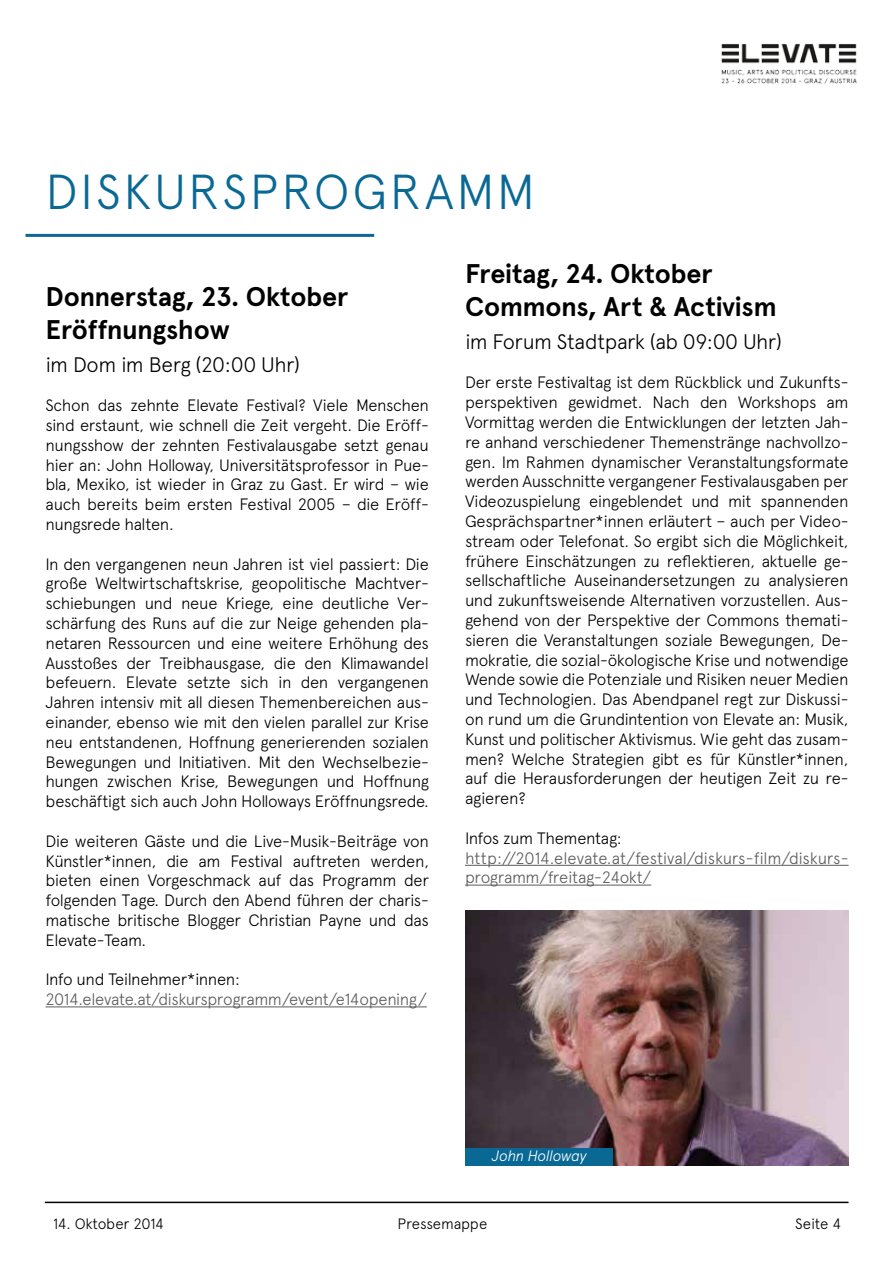
<style>
.page{position:relative;width:893px;height:1263px;background:#fff}
.page>*{position:absolute;margin:0;border:0;box-sizing:border-box;transform-origin:0 0}
.t1{font:300 49.05px "Apercu";letter-spacing:.055em;color:#0a6994}
.t2{font:700 27px/32.4px "Apercu";letter-spacing:-.015em;color:#000}
.t3{font:300 21px "Apercu";letter-spacing:-.025em;color:#000}
.t4{font:300 16.5px/19.8px "Apercu";letter-spacing:-.025em;color:#000;text-align:justify}
.t5{font:300 16.5px/19.8px "Apercu";letter-spacing:-.02em;color:#5a5b5d}
.t6{font:300 15px "Apercu";letter-spacing:-.01em;color:#000}
.t7{font:italic 300 15px "Apercu";letter-spacing:-.03em;color:#fff}
</style>
<div class="page">
<hr style="left:45px;top:1201px;width:803px;height:2px;background:#000">
<img style="left:721px;top:44px;width:136px;height:40px">
<hr style="left:45px;top:1006px;width:382px;height:1px;background:#5a5b5d">
<hr style="left:465px;top:865px;width:383px;height:1px;background:#5a5b5d">
<hr style="left:465px;top:885px;width:186px;height:1px;background:#5a5b5d">
<hr style="left:26px;top:234px;width:348px;height:3px;background:#0a6994">
<img style="left:465px;top:910px;width:383px;height:256px">
<div style="left:465px;top:1149px;width:148px;height:17px;background:#0a6994"></div>
<h1 class="t1" style="left:45px;top:162px;width:491px">DISKURSPROGRAMM</h1>
<h2 class="t2" style="left:45px;top:281px;width:304px">Donnerstag, 23. Oktober<br>Eröffnungshow</h2>
<p class="t3" style="left:45px;top:352px;width:256px">im Dom im Berg (20:00 Uhr)</p>
<p class="t4" style="left:45px;top:395px;width:385px">Schon das zehnte Elevate Festival? Viele Menschen sind erstaunt, wie schnell die Zeit vergeht. Die Eröff&shy;nungsshow der zehnten Festivalausgabe setzt genau hier an: John Holloway, Universitätsprofessor in Pue&shy;bla, Mexiko, ist wieder in Graz zu Gast. Er wird – wie auch bereits beim ersten Festival 2005 – die Eröff&shy;nungsrede halten.</p>
<p class="t4" style="left:45px;top:554px;width:385px">In den vergangenen neun Jahren ist viel passiert: Die große Weltwirtschaftskrise, geopolitische Machtver&shy;schiebungen und neue Kriege, eine deutliche Ver&shy;schärfung des Runs auf die zur Neige gehenden pla&shy;netaren Ressourcen und eine weitere Erhöhung des Ausstoßes der Treibhausgase, die den Klimawandel befeuern. Elevate setzte sich in den vergangenen Jahren intensiv mit all diesen Themenbereichen aus&shy;einander, ebenso wie mit den vielen parallel zur Krise neu entstandenen, Hoffnung generierenden sozialen Bewegungen und Initiativen. Mit den Wechselbezie&shy;hungen zwischen Krise, Bewegungen und Hoffnung beschäftigt sich auch John Holloways Eröffnungsrede.</p>
<p class="t4" style="left:45px;top:831px;width:385px">Die weiteren Gäste und die Live-Musik-Beiträge von Künstler*innen, die am Festival auftreten werden, bieten einen Vorgeschmack auf das Programm der folgenden Tage. Durch den Abend führen der charis&shy;matische britische Blogger Christian Payne und das Elevate-Team.</p>
<p class="t4" style="left:45px;top:970px;width:196px">Info und Teilnehmer*innen:</p>
<p class="t5" style="left:45px;top:989px;width:383px">2014.elevate.at/diskursprogramm/event/e14opening/</p>
<h2 class="t2" style="left:465px;top:257px;width:313px;line-height:33px">Freitag, 24. Oktober<br>Commons, Art &amp; Activism</h2>
<p class="t3" style="left:465px;top:329px;width:318px">im Forum Stadtpark (ab 09:00 Uhr)</p>
<p class="t4" style="left:465px;top:373px;width:385px">Der erste Festivaltag ist dem Rückblick und Zukunfts&shy;perspektiven gewidmet. Nach den Workshops am Vormittag werden die Entwicklungen der letzten Jah&shy;re anhand verschiedener Themenstränge nachvollzo&shy;gen. Im Rahmen dynamischer Veranstaltungsformate werden Ausschnitte vergangener Festivalausgaben per Videozuspielung eingeblendet und mit spannenden Gesprächspartner*innen erläutert – auch per Video&shy;stream oder Telefonat. So ergibt sich die Möglichkeit, frühere Einschätzungen zu reflektieren, aktuelle ge&shy;sellschaftliche Auseinandersetzungen zu analysieren und zukunftsweisende Alternativen vorzustellen. Aus&shy;gehend von der Perspektive der Commons themati&shy;sieren die Veranstaltungen soziale Bewegungen, De&shy;mokratie, die sozial-ökologische Krise und notwendige Wende sowie die Potenziale und Risiken neuer Medien und Technologien. Das Abendpanel regt zur Diskussi&shy;on rund um die Grundintention von Elevate an: Musik, Kunst und politischer Aktivismus. Wie geht das zusam&shy;men? Welche Strategien gibt es für Künstler*innen, auf die Herausforderungen der heutigen Zeit zu re&shy;agieren?</p>
<p class="t4" style="left:465px;top:828px;width:158px">Infos zum Thementag:</p>
<p class="t5" style="left:465px;top:848px;width:385px">http://2014.elevate.at/festival/diskurs-film/diskurs&shy;programm/freitag-24okt/</p>
<p class="t7" style="left:492px;top:1147px;width:97px">John Holloway</p>
<p class="t6" style="left:53px;top:1215px;width:112px">14. Oktober 2014</p>
<p class="t6" style="left:398px;top:1215px;width:91px">Pressemappe</p>
<p class="t6" style="left:795px;top:1215px;width:47px">Seite 4</p>
</div>
